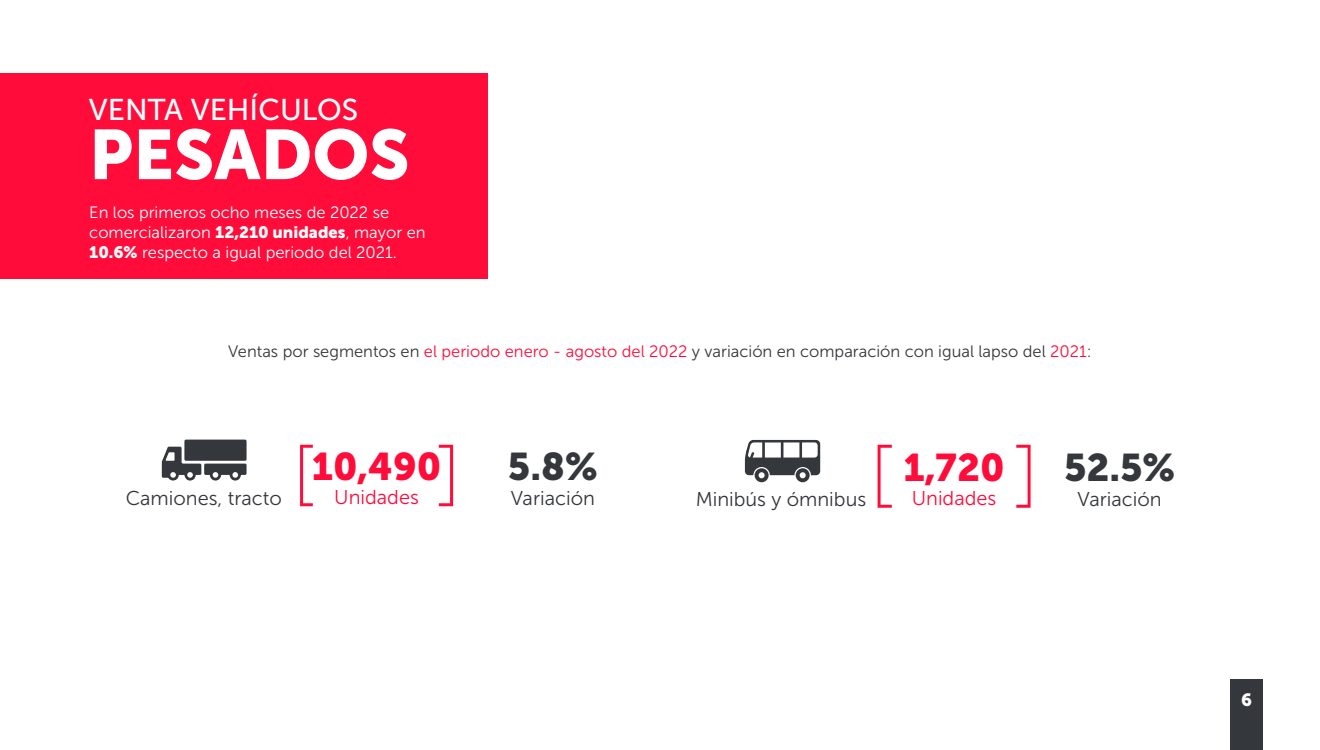
<style>
.page{position:relative;width:1320px;height:750px;background:#fff}
.page>*{position:absolute;margin:0;border:0;box-sizing:border-box;transform-origin:0 0}
.t1{font:69.6px "Museo Sans 900";color:#fff}
.t2{font:38.4px "Museo Sans 900";color:#ff0c3b}
.t3{font:38.4px "Museo Sans 900";color:#34373b}
.t4{font:30px "Museo Sans 500";color:#fff}
.t5{font:19.95px "Museo Sans 300";color:#34373b}
.t6{font:19.95px "Museo Sans 300";color:#ff0c3b}
.t7{font:17.7px "Museo Sans 900";color:#fff}
.t8{font:16.5px/19.8px "Museo Sans 300";color:#fff}
.t9{font:16.5px "Museo Sans 300";color:#34373b}
.s1{font-family:"Museo Sans 900"}
.s2{color:#ff0c3b}
</style>
<div class="page">
<div style="left:0;top:74px;width:488px;height:205px;background:#ff0c3b"></div>
<svg style="left:878px;top:445px;width:14px;height:63px"></svg>
<svg style="left:1016px;top:445px;width:15px;height:63px"></svg>
<svg style="left:745px;top:440px;width:75px;height:42px"></svg>
<svg style="left:300px;top:445px;width:13px;height:61px"></svg>
<svg style="left:439px;top:445px;width:14px;height:61px"></svg>
<div style="left:184px;top:440px;width:63px;height:21px;background:#34373b;border-radius:2px"></div>
<svg style="left:162px;top:447px;width:85px;height:34px"></svg>
<div style="left:1230px;top:680px;width:33px;height:70px;background:#34373b"></div>
<h3 class="t4" style="left:89px;top:93px;width:271px">VENTA VEHÍCULOS</h3>
<h1 class="t1" style="left:89px;top:115px;width:322px">PESADOS</h1>
<p class="t8" style="left:89px;top:203px;width:338px">En los primeros ocho meses de 2022 se comercializaron <span class="s1">12,210 unidades</span>, mayor en<br><span class="s1">10.6%</span> respecto a igual periodo del 2021.</p>
<p class="t9" style="left:228px;top:343px;width:865px">Ventas por segmentos en <span class="s2">el periodo enero - agosto del 2022</span> y variación en comparación con igual lapso del <span class="s2">2021</span>:</p>
<h2 class="t2" style="left:312px;top:444px;width:131px">10,490</h2>
<h2 class="t3" style="left:1064px;top:446px;width:113px">52.5%</h2>
<h2 class="t3" style="left:508px;top:445px;width:91px">5.8%</h2>
<h2 class="t2" style="left:903px;top:445px;width:103px">1,720</h2>
<p class="t5" style="left:126px;top:487px;width:158px">Camiones, tracto</p>
<p class="t6" style="left:334px;top:486px;width:86px">Unidades</p>
<p class="t5" style="left:511px;top:487px;width:86px">Variación</p>
<p class="t5" style="left:696px;top:488px;width:172px">Minibús y ómnibus</p>
<p class="t6" style="left:912px;top:487px;width:86px">Unidades</p>
<p class="t5" style="left:1078px;top:488px;width:86px">Variación</p>
<p class="t7" style="left:1241px;top:690px;width:12px">6</p>
</div>
